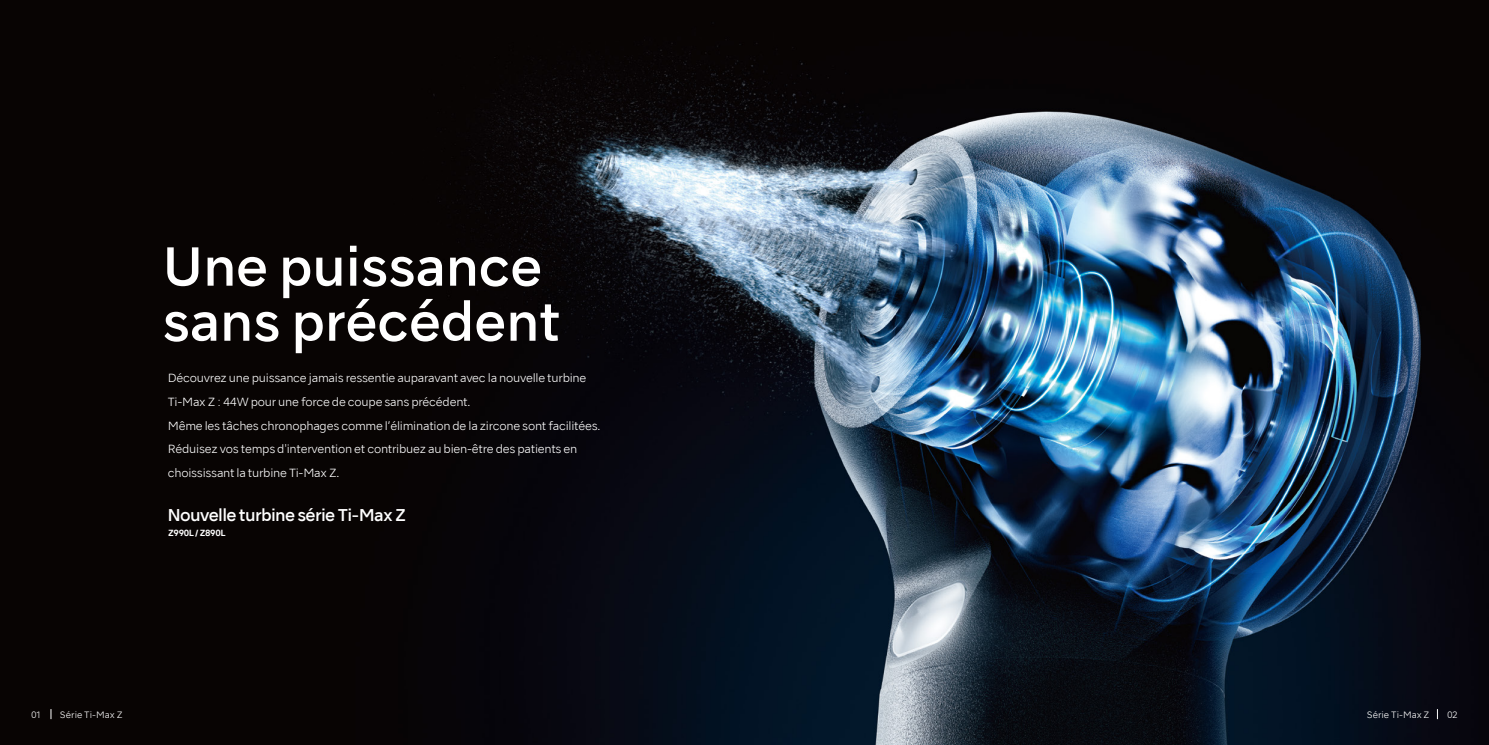
<style>
.page{position:relative;width:1489px;height:745px;background:#fff}
.page>*{position:absolute;margin:0;border:0;box-sizing:border-box;transform-origin:0 0}
.t1{font:500 51.88px/55px "NSKTSRE";letter-spacing:-.01em;color:#fff}
.t2{font:500 16.25px "NSKTSRE";letter-spacing:-.04em;color:#fff}
.t3{font:300 11.25px/23.8px "NSKTSRE";letter-spacing:-.02em;color:#fff}
.t4{font:300 8.75px "NSKTSRE";color:#fff}
.t5{font:700 8.5px "NSKTSRE";letter-spacing:-.04em;color:#fff}
</style>
<div class="page">
<img style="left:0;top:0;width:1488px;height:744px">
<h1 class="t1" style="left:162px;top:239px;width:400px">Une puissance sans précédent</h1>
<p class="t3" style="left:168px;top:366px;width:434px">Découvrez une puissance jamais ressentie auparavant avec la nouvelle turbine Ti-Max Z : 44W pour une force de coupe sans précédent.<br>Même les tâches chronophages comme l’élimination de la zircone sont facilitées.<br>Réduisez vos temps d'intervention et contribuez au bien-être des patients en choississant la turbine Ti-Max Z.</p>
<h2 class="t2" style="left:167px;top:503px;width:240px">Nouvelle turbine série Ti-Max Z</h2>
<p class="t5" style="left:168px;top:526px;width:59px">Z990L / Z890L</p>
<p class="t4" style="left:31px;top:708px;width:12px">01</p>
<p class="t4" style="left:60px;top:708px;width:64px">Série Ti-Max Z</p>
<p class="t4" style="left:1366px;top:708px;width:64px">Série Ti-Max Z</p>
<p class="t4" style="left:1446px;top:708px;width:12px">02</p>
</div>
